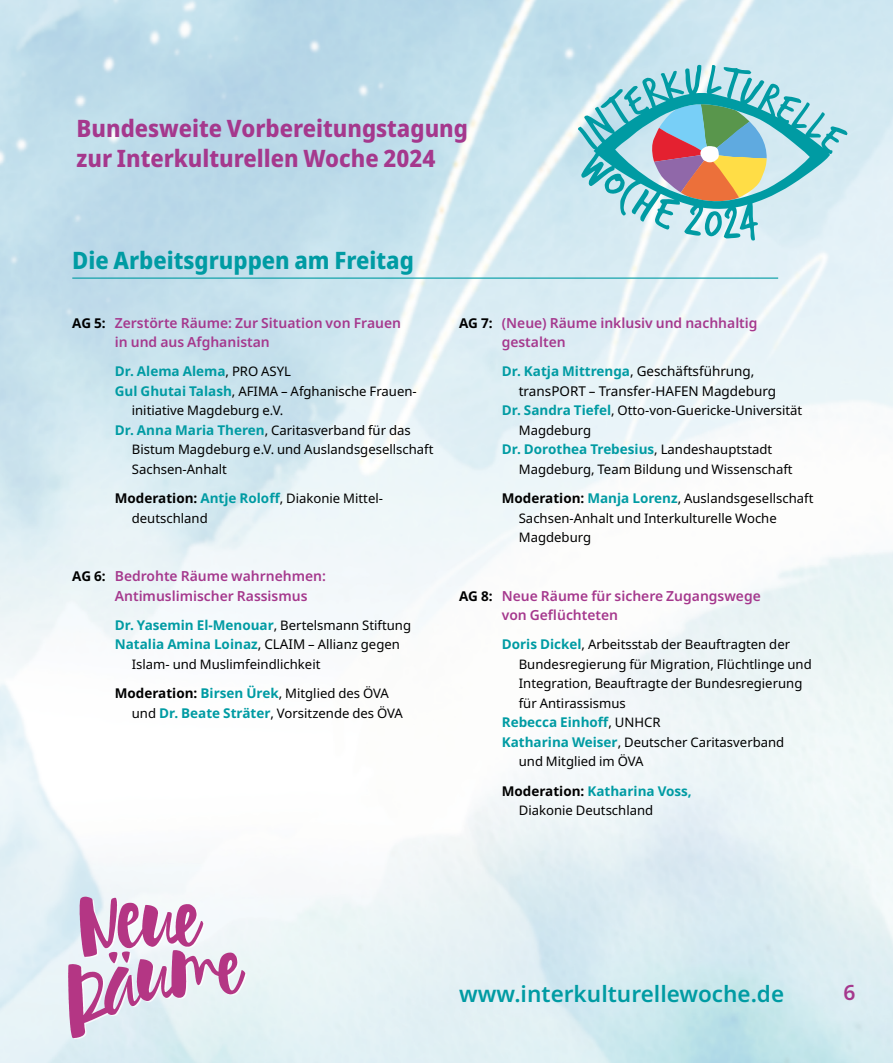
<style>
.page{position:relative;width:893px;height:1063px;background:#fff}
.page>*{position:absolute;margin:0;border:0;box-sizing:border-box;transform-origin:0 0}
._01_Head_Noto_semiecondensedextra_16{font:800 semi-condensed 24px "Noto Sans";color:#a5388d}
._01_Head_Noto_semiecondensedextra_16-2{font:800 semi-condensed 24px "Noto Sans";color:#009ba3}
.t1{font:600 22.5px "Noto Sans";color:#009ba3}
.t2{font:600 21px "Noto Sans";color:#a5388d}
._01_Fließ_Noto_875_22_16{font:600 13.8px/19.5px "Noto Sans";color:#a5388d}
._01_Fließ_Noto_875_22_16-2{font:700 13.5px "Noto Sans";color:#009ba3}
._01_Fließ_Noto_875_22_16-3{font:13.5px/19.5px "Noto Sans";color:#000}
._01_Fließ_Noto_875_22_16-4{font:13.2px/19.5px "Noto Sans";color:#000}
.s1{font-weight:700;font-size:13.5px;color:#000}
.s2{font-weight:400;font-size:13.2px;color:#000}
.s3{font-weight:700;font-size:13.5px;color:#009ba3}
.s4{font-weight:700;font-size:13.5px}
.s5{font-weight:400;color:#000}
.s6{font-weight:700;color:#009ba3}
.s7{color:#000}
</style>
<div class="page">
<img style="left:0;top:0;width:893px;height:1063px">
<svg style="left:578px;top:65px;width:269px;height:174px;background:#9fd5de"></svg>
<svg style="left:651px;top:104px;width:116px;height:137px;background:#98afa6"></svg>
<svg style="left:68px;top:897px;width:179px;height:142px"></svg>
<hr style="left:72px;top:278px;width:706px;height:1px;background:#009ba3">
<p class="_01_Head_Noto_semiecondensedextra_16" style="left:77px;top:111px;width:393px">Bundesweite Vorbereitungstagung</p>
<p class="_01_Head_Noto_semiecondensedextra_16" style="left:77px;top:141px;width:360px">zur Interkulturellen Woche 2024</p>
<p class="_01_Head_Noto_semiecondensedextra_16-2" style="left:72px;top:243px;width:343px">Die Arbeitsgruppen am Freitag</p>
<p class="_01_Fließ_Noto_875_22_16" style="left:115px;top:313px;width:288px;text-indent:-43px"><span class="s1">AG 5:</span> Zerstörte Räume: Zur Situation von Frauen in und aus Afghanistan</p>
<p class="_01_Fließ_Noto_875_22_16-2" style="left:115px;top:362px;width:178px">Dr. Alema Alema<span class="s2">, PRO ASYL</span></p>
<p class="_01_Fließ_Noto_875_22_16-4" style="left:132px;top:381px;width:286px;text-indent:-17px"><span class="s3">Gul Ghutai Talash</span>, AFIMA – Afghanische Frauen&shy;initiative Magdeburg e.V.</p>
<p class="_01_Fließ_Noto_875_22_16-4" style="left:132px;top:420px;width:303px;text-indent:-17px"><span class="s3">Dr. Anna Maria Theren</span>, Caritasverband für das<br>Bistum Magdeburg e.V. und Auslandsgesellschaft<br>Sachsen-Anhalt</p>
<p class="_01_Fließ_Noto_875_22_16-4" style="left:132px;top:489px;width:253px;text-indent:-17px"><span class="s4">Moderation:</span> <span class="s3">Antje Roloff</span>, Diakonie Mittel&shy;deutschland</p>
<p class="_01_Fließ_Noto_875_22_16" style="left:115px;top:567px;width:213px;text-indent:-43px"><span class="s1">AG 6:</span> Bedrohte Räume wahrnehmen:<br>Antimuslimischer Rassismus</p>
<p class="_01_Fließ_Noto_875_22_16-2" style="left:115px;top:615px;width:298px">Dr. Yasemin El-Menouar<span class="s2">, Bertelsmann Stiftung</span></p>
<p class="_01_Fließ_Noto_875_22_16-2" style="left:115px;top:635px;width:287px">Natalia Amina Loinaz<span class="s5">, CLAIM</span> <span class="s2">– Allianz gegen</span></p>
<p class="_01_Fließ_Noto_875_22_16-4" style="left:132px;top:654px;width:190px">Islam- und Muslimfeindlichkeit</p>
<p class="_01_Fließ_Noto_875_22_16-4" style="left:132px;top:684px;width:273px;text-indent:-17px"><span class="s4">Moderation:</span> <span class="s3">Birsen Ürek</span>, Mitglied des ÖVA und <span class="s3">Dr. Beate Sträter</span>, Vorsitzende des ÖVA</p>
<p class="_01_Fließ_Noto_875_22_16" style="left:502px;top:313px;width:257px;text-indent:-43px"><span class="s1">AG 7:</span> (Neue) Räume inklusiv und nachhaltig gestalten</p>
<p class="_01_Fließ_Noto_875_22_16-3" style="left:519px;top:362px;width:259px;text-indent:-17px"><span class="s6">Dr. Katja Mittrenga</span>, Geschäftsführung, transPORT – Transfer-HAFEN Magdeburg</p>
<p class="_01_Fließ_Noto_875_22_16-4" style="left:519px;top:401px;width:285px;text-indent:-17px"><span class="s3">Dr. Sandra Tiefel</span>, Otto-von-Guericke-Universität<br>Magdeburg</p>
<p class="_01_Fließ_Noto_875_22_16-2" style="left:502px;top:440px;width:272px">Dr. Dorothea Trebesius<span class="s2">, Landeshauptstadt</span></p>
<p class="_01_Fließ_Noto_875_22_16-4" style="left:519px;top:459px;width:275px">Magdeburg, Team Bildung und Wissenschaft</p>
<p class="_01_Fließ_Noto_875_22_16-4" style="left:519px;top:489px;width:296px;text-indent:-17px"><span class="s4">Moderation:</span> <span class="s3">Manja Lorenz</span>, Auslandsgesellschaft<br>Sachsen-Anhalt und Interkulturelle Woche<br>Magdeburg</p>
<p class="_01_Fließ_Noto_875_22_16" style="left:502px;top:586px;width:260px;text-indent:-43px"><span class="s1">AG 8:</span> Neue Räume für sichere Zugangswege von Geflüchteten</p>
<p class="_01_Fließ_Noto_875_22_16-4" style="left:519px;top:635px;width:294px;text-indent:-17px"><span class="s3">Doris Dickel</span>, Arbeitsstab der Beauftragten der Bundesregierung für Migration, Flüchtlinge und Integration, Beauftragte der Bundesregierung für Antirassismus</p>
<p class="_01_Fließ_Noto_875_22_16-2" style="left:502px;top:713px;width:160px">Rebecca Einhoff<span class="s2">, UNHCR</span></p>
<p class="_01_Fließ_Noto_875_22_16-4" style="left:519px;top:732px;width:267px;text-indent:-17px"><span class="s3">Katharina Weiser</span>, Deutscher Caritasverband und Mitglied im ÖVA</p>
<p class="_01_Fließ_Noto_875_22_16-2" style="left:502px;top:781px;width:192px"><span class="s7">Moderation:</span> Katharina Voss,</p>
<p class="_01_Fließ_Noto_875_22_16-4" style="left:519px;top:801px;width:136px">Diakonie Deutschland</p>
<p class="t1" style="left:459px;top:981px;width:326px">www.interkulturellewoche.de</p>
<p class="t2" style="left:843px;top:981px;width:14px">6</p>
</div>
